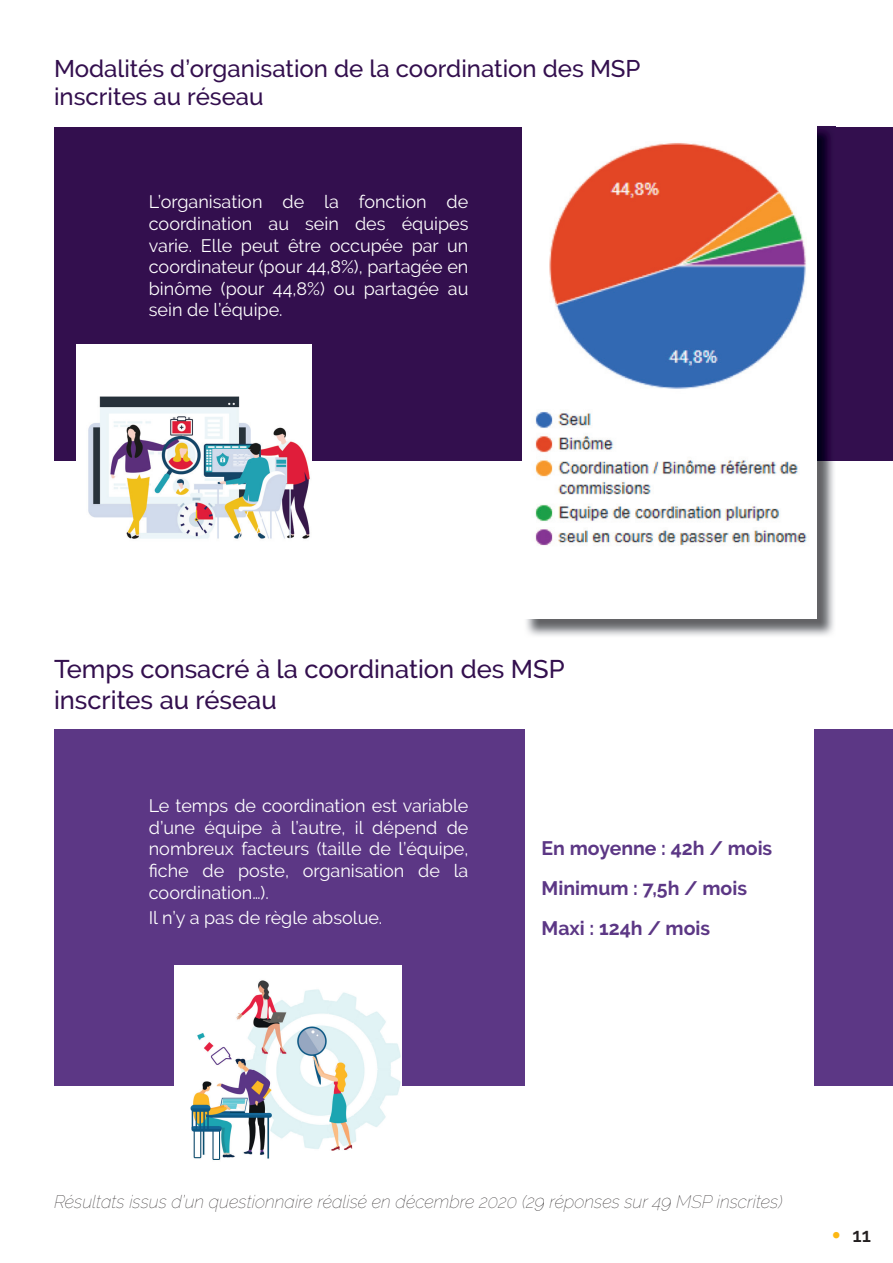
<style>
.page{position:relative;width:893px;height:1263px;background:#fff}
.page>*{position:absolute;margin:0;border:0;box-sizing:border-box;transform-origin:0 0}
.t1{font:500 25.5px/30.6px "Raleway";color:#330f4e}
.t2{font:500 24px/28.8px "Raleway";color:#330f4e}
.t3{font:700 19.5px/40.3px "Raleway";color:#5c3785}
.t4{font:600 19.5px "Raleway";color:#231f20}
.t5{font:18px/21.6px "Raleway";color:#fff;text-align:justify}
.t6{font:italic 100 18px "Raleway";color:#231f20}
.s1{font-family:"Arial";font-weight:900;color:#fcb814}
</style>
<div class="page">
<div style="left:54px;top:729px;width:839px;height:357px;background:#5c3785"></div>
<div style="left:54px;top:127px;width:839px;height:334px;background:#330f4e"></div>
<div style="left:77px;top:345px;width:234px;height:245px;background:#fff"></div>
<img style="left:88px;top:396px;width:222px;height:143px">
<img style="left:526px;top:126px;width:309px;height:510px">
<div style="left:522px;top:123px;width:294px;height:496px;background:#fff"></div>
<img style="left:549px;top:143px;width:257px;height:246px">
<img style="left:535px;top:411px;width:272px;height:135px">
<div style="left:525px;top:709px;width:288px;height:467px;background:#fff"></div>
<div style="left:174px;top:965px;width:227px;height:211px;background:#fff"></div>
<img style="left:190px;top:980px;width:211px;height:180px">
<h2 class="t2" style="left:54px;top:54px;width:588px">Modalités d’organisation de la coordination des MSP inscrites au réseau</h2>
<p class="t5" style="left:149px;top:191px;width:321px">L’organisation de la fonction de coordination au sein des équipes varie. Elle peut être occupée par un coordinateur (pour 44,8%), partagée en binôme (pour 44,8%) ou partagée au sein de l’équipe.</p>
<h1 class="t1" style="left:54px;top:654px;width:512px">Temps consacré à la coordination des MSP inscrites au réseau</h1>
<p class="t5" style="left:149px;top:795px;width:321px">Le temps de coordination est variable d’une équipe à l’autre, il dépend de nombreux facteurs (taille de l’équipe, fiche de poste, organisation de la coordination…).</p>
<p class="t5" style="left:149px;top:907px;width:235px">Il n’y a pas de règle absolue.</p>
<p class="t3" style="left:542px;top:828px;width:232px">En moyenne : 42h / mois<br>Minimum : 7,5h / mois<br>Maxi : 124h / mois</p>
<p class="t6" style="left:54px;top:1191px;width:730px">Résultats issus d’un questionnaire réalisé en décembre 2020 (29 réponses sur 49 MSP inscrites)</p>
<p class="t4" style="left:831px;top:1224px;width:41px"><span class="s1">•</span> 11</p>
</div>
